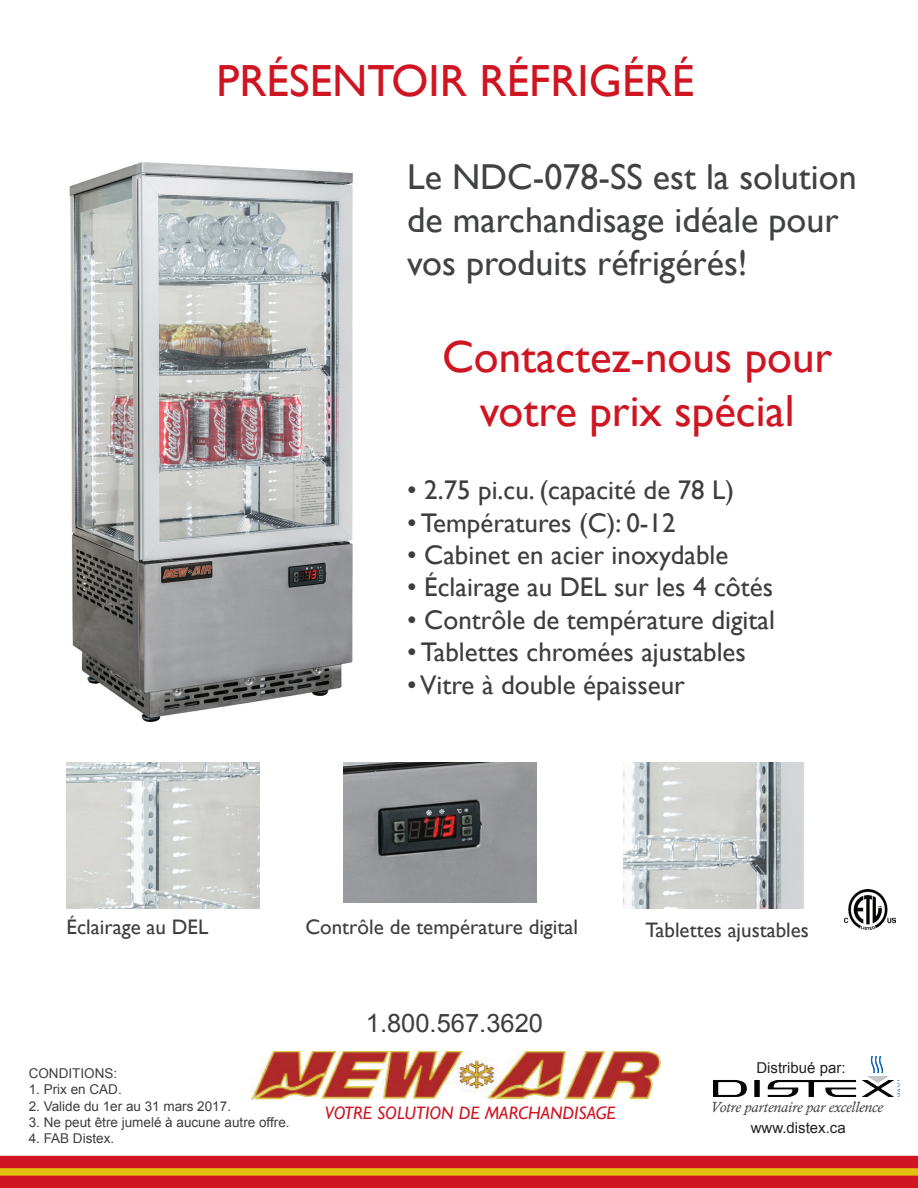
<style>
.page{position:relative;width:918px;height:1188px;background:#fff}
.page>*{position:absolute;margin:0;border:0;box-sizing:border-box;transform-origin:0 0}
.t1{font:45px/54px "Gill Sans";color:#cf1521;text-align:center}
.t2{font:36px/43.2px "Gill Sans";color:#414243}
.t3{font:27px "Gill Sans";color:#3e3e3f}
.t4{font:25.5px "Arial";color:#3e3e3f}
.t5{font:21px "Gill Sans";color:#3e3e3f}
.t6{font:italic 18px "Gill Sans";color:#cf1521}
.t7{font:italic 15px "Calisto";color:#3e3e3f}
.t8{font:15px "Arial";color:#231f20}
.t9{font:13.5px "Arial";color:#3e3e3f}
</style>
<div class="page">
<svg style="left:0;top:1156px;width:918px;height:32px;background:#d33c1c"></svg>
<img style="left:250px;top:1050px;width:411px;height:50px">
<img style="left:67px;top:762px;width:192px;height:146px">
<img style="left:69px;top:162px;width:284px;height:560px">
<img style="left:844px;top:889px;width:52px;height:41px">
<img style="left:344px;top:762px;width:192px;height:141px">
<img style="left:623px;top:762px;width:181px;height:146px">
<img style="left:714px;top:1057px;width:186px;height:40px">
<h1 class="t1" style="left:216px;top:55px;width:479px">PRÉSENTOIR RÉFRIGÉRÉ</h1>
<h2 class="t2" style="left:407px;top:156px;width:451px">Le NDC-078-SS est la solution de marchandisage idéale pour vos produits réfrigérés!</h2>
<h1 class="t1" style="left:442px;top:331px;width:392px">Contactez-nous pour votre prix spécial</h1>
<p class="t3" style="left:407px;top:474px;width:329px">• 2.75 pi.cu. (capacité de 78 L)</p>
<p class="t3" style="left:407px;top:507px;width:270px">• Températures (C): 0-12</p>
<p class="t3" style="left:407px;top:539px;width:323px">• Cabinet en acier inoxydable</p>
<p class="t3" style="left:407px;top:572px;width:367px">• Éclairage au DEL sur les 4 côtés</p>
<p class="t3" style="left:407px;top:604px;width:369px">• Contrôle de température digital</p>
<p class="t3" style="left:407px;top:636px;width:340px">• Tablettes chromées ajustables</p>
<p class="t3" style="left:407px;top:669px;width:279px">• Vitre à double épaisseur</p>
<p class="t5" style="left:67px;top:915px;width:143px">Éclairage au DEL</p>
<p class="t5" style="left:305px;top:915px;width:274px">Contrôle de température digital</p>
<p class="t5" style="left:646px;top:918px;width:165px">Tablettes ajustables</p>
<p class="t9" style="left:29px;top:1065px;width:90px">CONDITIONS:</p>
<p class="t9" style="left:29px;top:1081px;width:95px">1. Prix en CAD.</p>
<p class="t9" style="left:29px;top:1097px;width:204px">2. Valide du 1er au 31 mars 2017.</p>
<p class="t9" style="left:29px;top:1113px;width:262px">3. Ne peut être jumelé à aucune autre offre.</p>
<p class="t9" style="left:29px;top:1129px;width:87px">4. FAB Distex.</p>
<p class="t4" style="left:366px;top:1006px;width:179px">1.800.567.3620</p>
<p class="t6" style="left:325px;top:1102px;width:292px">VOTRE SOLUTION DE MARCHANDISAGE</p>
<p class="t8" style="left:756px;top:1058px;width:91px">Distribué par:</p>
<p class="t7" style="left:711px;top:1098px;width:174px">Votre partenaire par excellence</p>
<p class="t8" style="left:751px;top:1118px;width:97px">www.distex.ca</p>
</div>
